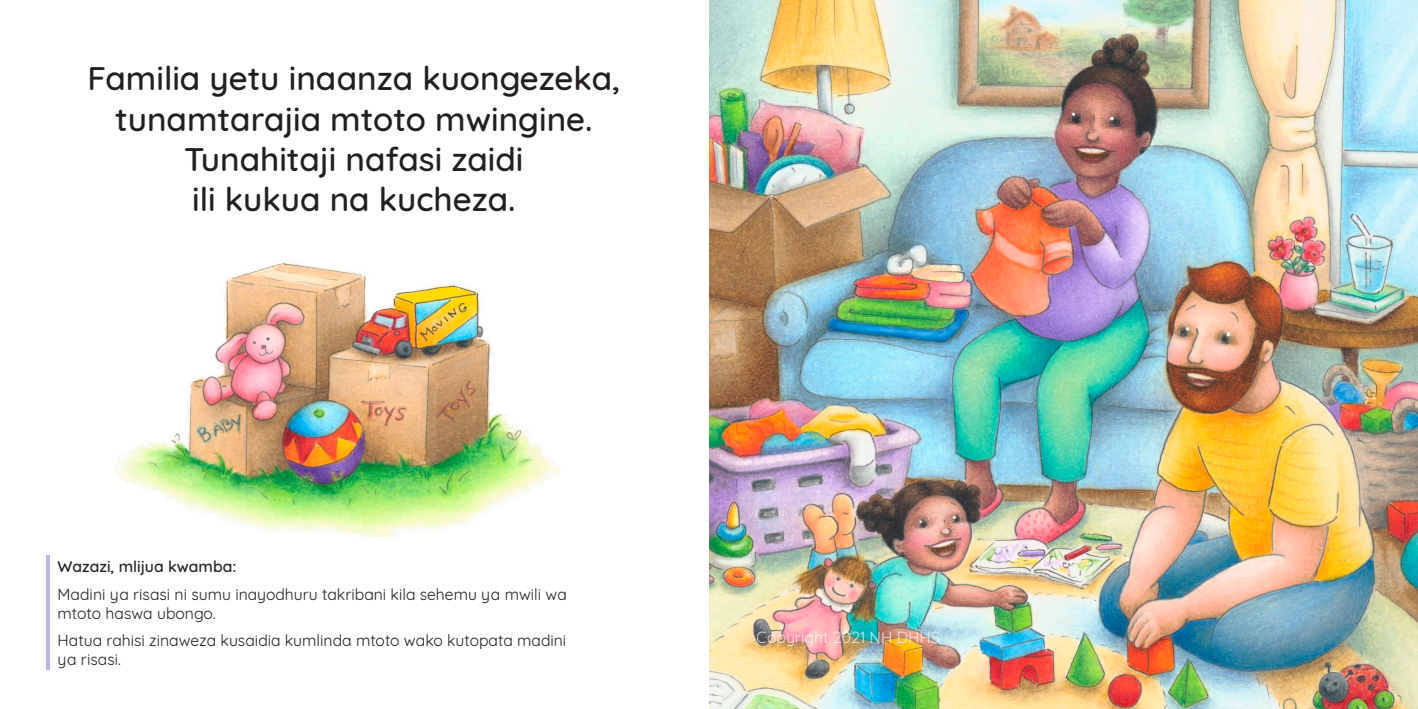
<style>
.page{position:relative;width:1418px;height:709px;background:#fff}
.page>*{position:absolute;margin:0;border:0;box-sizing:border-box;transform-origin:0 0}
.Child_text_22_26{font:500 33.25px/40.2px "Quicksand";color:#231f20;text-align:center}
.Parent_text_12_14{font:15.75px/19.2px "Quicksand";color:#231f20}
.Parent_text_12_14-2{font:500 15.75px "Quicksand";color:#231f20}
.t1{font:15.75px "Quicksand";color:#fff}
</style>
<div class="page">
<img style="left:46px;top:0;width:1372px;height:709px">
<hr style="left:46px;top:556px;width:3px;height:114px;background:#8365c8">
<p class="Child_text_22_26" style="left:87px;top:55px;width:534px">Familia yetu inaanza kuongezeka, tunamtarajia mtoto mwingine.<br>Tunahitaji nafasi zaidi</p>
<p class="Child_text_22_26" style="left:192px;top:176px;width:325px">ili kukua na kucheza.</p>
<p class="Parent_text_12_14-2" style="left:58px;top:554px;width:180px">Wazazi, mlijua kwamba:</p>
<p class="Parent_text_12_14" style="left:58px;top:583px;width:511px">Madini ya risasi ni sumu inayodhuru takribani kila sehemu ya mwili wa mtoto haswa ubongo.</p>
<p class="Parent_text_12_14" style="left:58px;top:629px;width:510px">Hatua rahisi zinaweza kusaidia kumlinda mtoto wako kutopata madini ya risasi.</p>
<p class="t1" style="left:757px;top:625px;width:184px">Copyright 2021 NH DHHS</p>
</div>
